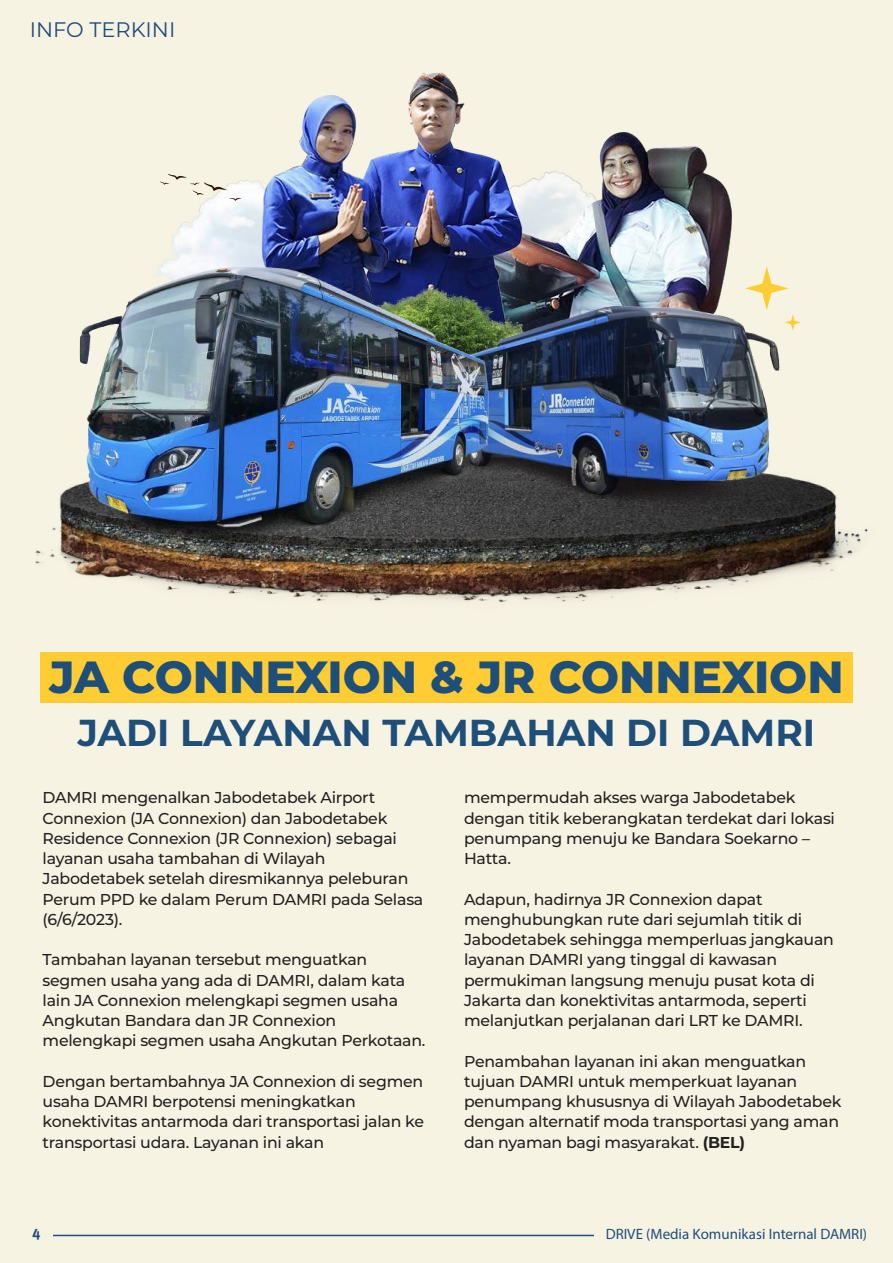
<style>
.page{position:relative;width:893px;height:1263px;background:#f7f3e3}
.page>*{position:absolute;margin:0;border:0;box-sizing:border-box;transform-origin:0 0}
.t1{font:800 45px "Montserrat";color:#1d4f7a}
.t2{font:700 37.5px "Montserrat";color:#1d4f7a}
.t3{font:21px "Montserrat";color:#1f4d7c}
.t4{font:500 15.75px/20.2px "Montserrat";letter-spacing:-.015em;color:#212121}
.t5{font:15px "Meta Pro";color:#1f4d7c}
.t6{font:700 15px "Meta Pro";color:#1f4d7c}
.s1{font-weight:700}
</style>
<div class="page">
<img style="left:35px;top:475px;width:833px;height:130px">
<img style="left:180px;top:180px;width:79px;height:47px">
<img style="left:523px;top:133px;width:209px;height:173px">
<img style="left:390px;top:72px;width:133px;height:155px">
<img style="left:259px;top:95px;width:131px;height:132px">
<img style="left:561px;top:306px;width:219px;height:214px">
<img style="left:38px;top:227px;width:523px;height:346px">
<svg style="left:160px;top:174px;width:81px;height:27px"></svg>
<hr style="left:892px;top:0;width:1px;height:1263px;background:#538f64">
<img style="left:892px;top:801px;width:1px;height:264px">
<img style="left:892px;top:1046px;width:1px;height:217px">
<div style="left:40px;top:652px;width:813px;height:51px;background:#fc3"></div>
<svg style="left:745px;top:267px;width:56px;height:64px"></svg>
<hr style="left:53px;top:1235px;width:541px;height:1px;background:#1f4d7c">
<h3 class="t3" style="left:30px;top:15px;width:147px">INFO TERKINI</h3>
<h1 class="t1" style="left:49px;top:644px;width:796px">JA CONNEXION &amp; JR CONNEXION</h1>
<h2 class="t2" style="left:78px;top:706px;width:739px">JADI LAYANAN TAMBAHAN DI DAMRI</h2>
<p class="t4" style="left:43px;top:787px;width:382px">DAMRI mengenalkan Jabodetabek Airport Connexion (JA Connexion) dan Jabodetabek Residence Connexion (JR Connexion) sebagai layanan usaha tambahan di Wilayah Jabodetabek setelah diresmikannya peleburan Perum PPD ke dalam Perum DAMRI pada Selasa (6/6/2023).</p>
<p class="t4" style="left:43px;top:949px;width:384px">Tambahan layanan tersebut menguatkan segmen usaha yang ada di DAMRI, dalam kata lain JA Connexion melengkapi segmen usaha Angkutan Bandara dan JR Connexion melengkapi segmen usaha Angkutan Perkotaan.</p>
<p class="t4" style="left:43px;top:1070px;width:383px">Dengan bertambahnya JA Connexion di segmen usaha DAMRI berpotensi meningkatkan konektivitas antarmoda dari transportasi jalan ke transportasi udara. Layanan ini akan</p>
<p class="t4" style="left:464px;top:787px;width:372px">mempermudah akses warga Jabodetabek dengan titik keberangkatan terdekat dari lokasi penumpang menuju ke Bandara Soekarno – Hatta.</p>
<p class="t4" style="left:464px;top:888px;width:371px">Adapun, hadirnya JR Connexion dapat menghubungkan rute dari sejumlah titik di Jabodetabek sehingga memperluas jangkauan layanan DAMRI yang tinggal di kawasan permukiman langsung menuju pusat kota di Jakarta dan konektivitas antarmoda, seperti melanjutkan perjalanan dari LRT ke DAMRI.</p>
<p class="t4" style="left:464px;top:1050px;width:379px">Penambahan layanan ini akan menguatkan tujuan DAMRI untuk memperkuat layanan penumpang khususnya di Wilayah Jabodetabek dengan alternatif moda transportasi yang aman dan nyaman bagi masyarakat. <span class="s1">(BEL)</span></p>
<p class="t6" style="left:32px;top:1224px;width:10px">4</p>
<p class="t5" style="left:606px;top:1225px;width:263px">DRIVE (Media Komunikasi Internal DAMRI)</p>
</div>
